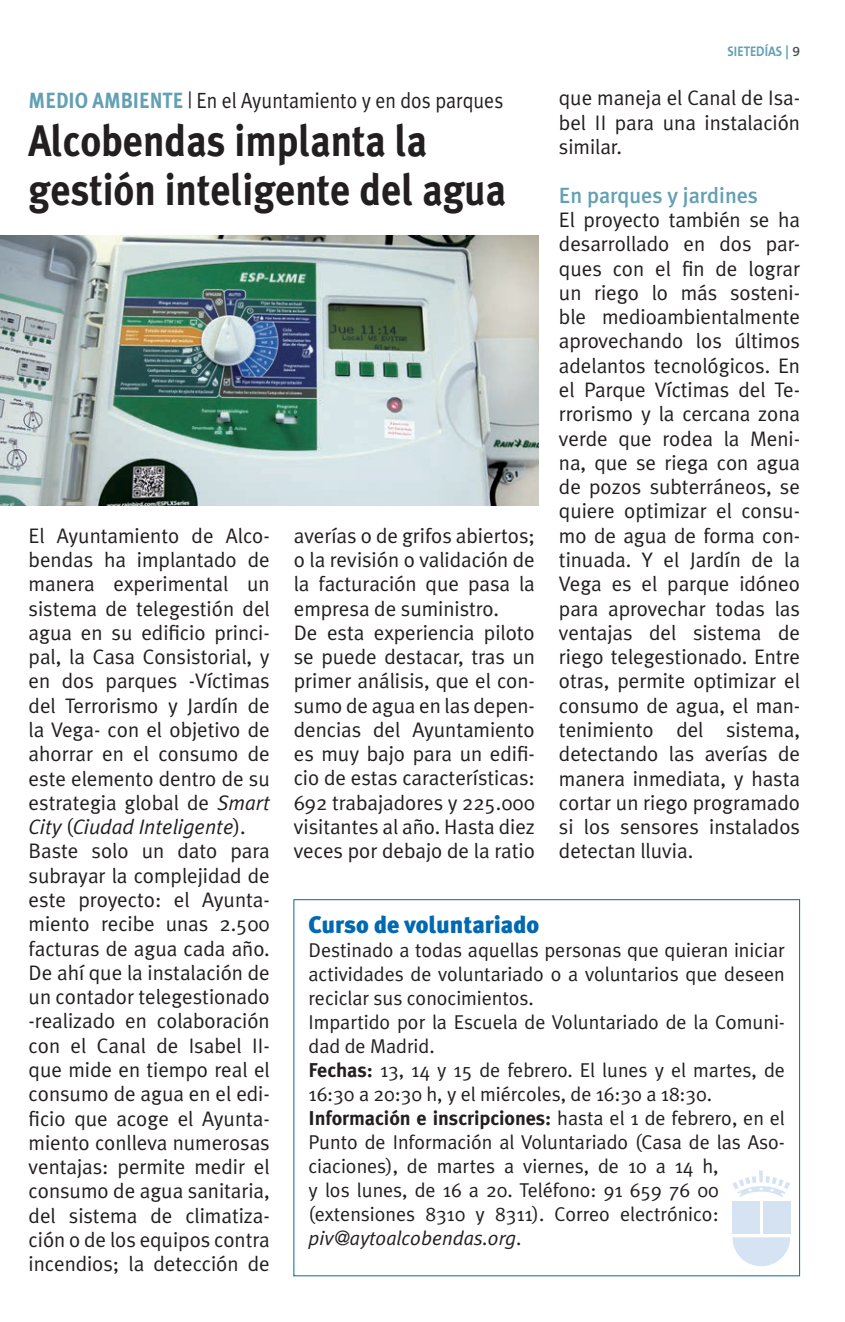
<style>
.page{position:relative;width:845px;height:1322px;background:#fff}
.page>*{position:absolute;margin:0;border:0;box-sizing:border-box;transform-origin:0 0}
.t1{font:700 44px/48px "Meta Plus";color:#231f20;scale:.9 1}
.t2{font:900 24px "Meta Plus";letter-spacing:-.005em;color:#0169b0}
.t3{font:22px "Meta Plus Normal";color:#231f20;scale:.9 1}
.t4{font:500 22px "Meta Plus";letter-spacing:-.005em;color:#64a0b4}
.t5{font:21px/24.2px "Meta Plus Normal";letter-spacing:-.005em;color:#231f20}
.t6{font:20px/24px "Meta Plus Normal";letter-spacing:-.005em;color:#231f20}
.t7{font:700 20px "Meta Plus";letter-spacing:-.005em;color:#231f20}
.t8{font:700 14px "The Sans B7";color:#64a0b4;scale:.9 1}
.s1{font-family:"The Sans B6";font-weight:600;color:#475354}
.s2{font-family:"Meta Plus";font-weight:700;color:#64a0b4}
.s3{font-style:italic}
.s4{font-family:"Meta Plus";font-weight:700}
.s5{font-family:"Meta Plus Normal";font-weight:400}
</style>
<div class="page">
<img style="left:0;top:236px;width:538px;height:269px">
<svg style="left:293px;top:899px;width:507px;height:377px"></svg>
<div style="left:732px;top:1201px;width:27px;height:32px;background:#d6e3f3"></div>
<svg style="left:732px;top:1170px;width:58px;height:27px"></svg>
<svg style="left:732px;top:1237px;width:58px;height:29px"></svg>
<div style="left:763px;top:1201px;width:27px;height:32px;background:#d4e2f2"></div>
<p class="t8" style="left:727px;top:44px;width:82px">SIETEDÍAS | <span class="s1">9</span></p>
<p class="t5" style="left:559px;top:86px;width:243px;text-align:justify">que maneja el Canal de Isa&shy;bel II para una instalación similar.</p>
<p class="t4" style="left:559px;top:182px;width:201px">En parques y jardines</p>
<p class="t5" style="left:559px;top:207px;width:243px;text-align:justify">El proyecto también se ha desarrollado en dos par&shy;ques con el fin de lograr un riego lo más sosteni&shy;ble medioambientalmente aprovechando los últimos adelantos tecnológicos. En el Parque Víctimas del Te&shy;rrorismo y la cercana zona verde que rodea la Meni&shy;na, que se riega con agua de pozos subterráneos, se quiere optimizar el consu&shy;mo de agua de forma con&shy;tinuada. Y el Jardín de la Vega es el parque idóneo para aprovechar todas las ventajas del sistema de riego telegestionado. Entre otras, permite optimizar el consumo de agua, el man&shy;tenimiento del sistema, detectando las averías de manera inmediata, y hasta cortar un riego programado si los sensores instalados detectan lluvia.</p>
<p class="t3" style="left:29px;top:88px;width:529px"><span class="s2">MEDIO AMBIENTE</span> | En el Ayuntamiento y en dos parques</p>
<h1 class="t1" style="left:29px;top:117px;width:532px">Alcobendas implanta la gestión inteligente del agua</h1>
<p class="t5" style="left:29px;top:523px;width:243px">El Ayuntamiento de Alco&shy;bendas ha implantado de manera experimental un sistema de telegestión del agua en su edificio princi&shy;pal, la Casa Consistorial, y en dos parques -Víctimas del Terrorismo y Jardín de la Vega- con el objetivo de ahorrar en el consumo de este elemento dentro de su estrategia global de <span class="s3">Smart<br>City</span> (<span class="s3">Ciudad Inteligente</span>).<br>Baste solo un dato para subrayar la complejidad de este proyecto: el Ayunta&shy;miento recibe unas 2.500 facturas de agua cada año.<br>De ahí que la instalación de un contador telegestionado -realizado en colaboración con el Canal de Isabel II&shy;que mide en tiempo real el consumo de agua en el edi&shy;ficio que acoge el Ayunta&shy;miento conlleva numerosas ventajas: permite medir el consumo de agua sanitaria, del sistema de climatiza&shy;ción o de los equipos contra incendios; la detección de</p>
<p class="t5" style="left:294px;top:523px;width:243px">averías o de grifos abiertos; o la revisión o validación de la facturación que pasa la empresa de suministro.<br>De esta experiencia piloto se puede destacar, tras un primer análisis, que el con&shy;sumo de agua en las depen&shy;dencias del Ayuntamiento es muy bajo para un edifi&shy;cio de estas características:<br>692 trabajadores y 225.000 visitantes al año. Hasta diez veces por debajo de la ratio</p>
<p class="t2" style="left:308px;top:910px;width:232px">Curso de voluntariado</p>
<p class="t6" style="left:308px;top:937px;width:478px">Destinado a todas aquellas personas que quieran iniciar actividades de voluntariado o a voluntarios que deseen reciclar sus conocimientos.<br>Impartido por la Escuela de Voluntariado de la Comuni&shy;dad de Madrid.<br><span class="s4">Fechas:</span> 13, 14 y 15 de febrero. El lunes y el martes, de 16:30 a 20:30 h, y el miércoles, de 16:30 a 18:30.</p>
<p class="t7" style="left:308px;top:1106px;width:478px">Información e inscripciones: <span class="s5">hasta el 1 de febrero, en el</span></p>
<p class="t6" style="left:308px;top:1129px;width:478px">Punto de Información al Voluntariado (Casa de las Aso&shy;ciaciones), de martes a viernes, de 10 a 14 h,<br>y los lunes, de 16 a 20. Teléfono: 91 659 76 00 (extensiones 8310 y 8311). Correo electrónico: <span class="s3">piv@aytoalcobendas.org</span>.</p>
</div>
